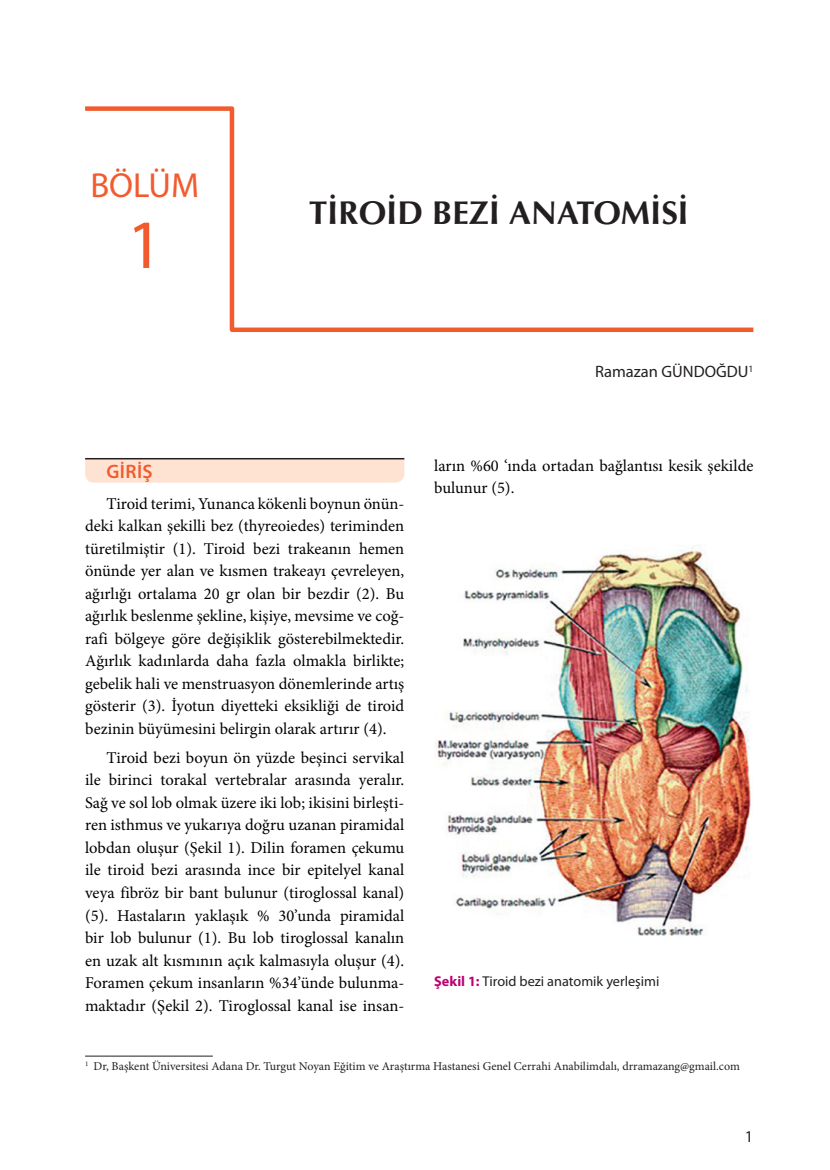
<style>
.page{position:relative;width:830px;height:1170px;background:#fff}
.page>*{position:absolute;margin:0;border:0;box-sizing:border-box;transform-origin:0 0}
.t1{font:69.6px "Myriad Pro";color:#f15b2e}
.t2{font:34.8px "Myriad Pro";color:#f15b2e}
.t3{font:33px "Optima Bold Tr";color:#231f20}
.t4{font:600 19.5px "Myriad Pro";letter-spacing:.02em;color:#f15b2e}
.t5{font:16.5px/22.5px "Minion Pro";color:#000001;text-align:justify}
.t6{font:16.5px "Myriad Pro";color:#231f20}
.t7{font:14.25px "Myriad Pro";color:#231f20}
.t8{font:12px "Minion Pro";color:#231f20}
.s1{font-weight:700;color:#bd0172}
</style>
<div class="page">
<hr style="left:85px;top:1055px;width:128px;height:1px;background:#231f20">
<svg style="left:85px;top:106px;width:669px;height:226px"></svg>
<div style="left:85px;top:459px;width:319px;height:23px;background:#fee3d3"></div>
<hr style="left:85px;top:458px;width:319px;height:1px;background:#231f20">
<img style="left:434px;top:547px;width:317px;height:389px">
<h2 class="t2" style="left:90px;top:163px;width:110px">BÖLÜM</h2>
<h1 class="t1" style="left:127px;top:202px;width:37px">1</h1>
<h3 class="t3" style="left:309px;top:192px;width:381px">TİROİD BEZİ ANATOMİSİ</h3>
<p class="t6" style="left:594px;top:361px;width:160px">Ramazan GÜNDOĞDU<sup>1</sup></p>
<p class="t4" style="left:106px;top:459px;width:48px">GIRIŞ</p>
<p class="t5" style="left:85px;top:492px;width:320px;text-indent:21px">Tiroid terimi, Yunanca kökenli boynun önün&shy;deki kalkan şekilli bez (thyreoiedes) teriminden türetilmiştir (1). Tiroid bezi trakeanın hemen önünde yer alan ve kısmen trakeayı çevreleyen, ağırlığı ortalama 20 gr olan bir bezdir (2). Bu ağırlık beslenme şekline, kişiye, mevsime ve coğ&shy;rafi bölgeye göre değişiklik gösterebilmektedir.<br>Ağırlık kadınlarda daha fazla olmakla birlikte; gebelik hali ve menstruasyon dönemlerinde artış gösterir (3). İyotun diyetteki eksikliği de tiroid bezinin büyümesini belirgin olarak artırır (4).</p>
<p class="t5" style="left:85px;top:746px;width:320px;text-indent:21px">Tiroid bezi boyun ön yüzde beşinci servikal ile birinci torakal vertebralar arasında yeralır.<br>Sağ ve sol lob olmak üzere iki lob; ikisini birleşti&shy;ren isthmus ve yukarıya doğru uzanan piramidal lobdan oluşur (Şekil 1). Dilin foramen çekumu ile tiroid bezi arasında ince bir epitelyel kanal veya fibröz bir bant bulunur (tiroglossal kanal) (5). Hastaların yaklaşık % 30’unda piramidal bir lob bulunur (1). Bu lob tiroglossal kanalın en uzak alt kısmının açık kalmasıyla oluşur (4).<br>Foramen çekum insanların %34’ünde bulunma&shy;maktadır (Şekil 2). Tiroglossal kanal ise insan-</p>
<p class="t5" style="left:434px;top:454px;width:320px">ların %60 ‘ında ortadan bağlantısı kesik şekilde bulunur (5).</p>
<p class="t7" style="left:434px;top:972px;width:227px"><span class="s1">Şekil 1:</span> Tiroid bezi anatomik yerleşimi</p>
<p class="t8" style="left:85px;top:1057px;width:656px"><sup>1</sup> Dr, Başkent Üniversitesi Adana Dr. Turgut Noyan Eğitim ve Araştırma Hastanesi Genel Cerrahi Anabilimdalı, drramazang@gmail.com</p>
<p class="t6" style="left:744px;top:1125px;width:10px">1</p>
</div>
